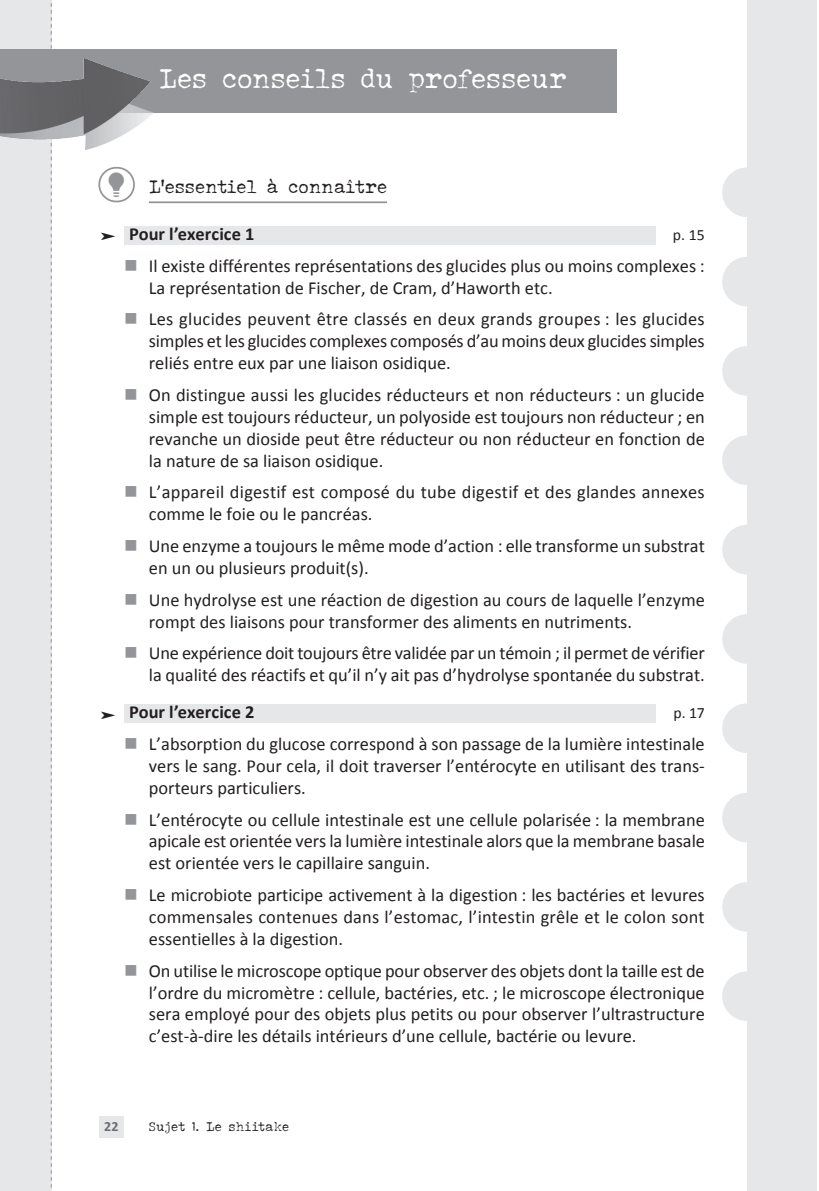
<style>
.page{position:relative;width:819px;height:1191px;background:#fff}
.page>*{position:absolute;margin:0;border:0;box-sizing:border-box;transform-origin:0 0}
.t1{font:26.25px "John Doe";letter-spacing:-.005em;color:#fff}
.t2{font:18.38px/21.9px "Calibri";color:#231f20;text-align:justify}
.t3{font:700 18.38px "Calibri";letter-spacing:.005em;color:#231f20}
.t4{font:17.5px "John Doe";color:#231f20}
.t5{font:15.75px "Calibri";color:#231f20}
.t6{font:700 14px "Calibri";color:#6c6d70}
.t7{font:12.25px "John Doe";letter-spacing:.02em;color:#231f20}
.s1{font-family:"Web Hosting Hub Glyphs";font-size:24.5px;color:#939598}
.s2{color:#939598}
</style>
<div class="page">
<div style="left:0;top:0;width:816px;height:1191px;background:#e6e7e9"></div>
<div style="left:52px;top:0;width:695px;height:1191px;background:#fff"></div>
<div style="left:722px;top:971px;width:49px;height:50px;background:#e6e7e9;border-radius:50%"></div>
<div style="left:722px;top:882px;width:49px;height:49px;background:#e6e7e9;border-radius:50%"></div>
<div style="left:722px;top:792px;width:49px;height:50px;background:#e6e7e9;border-radius:50%"></div>
<div style="left:722px;top:703px;width:49px;height:50px;background:#e6e7e9;border-radius:50%"></div>
<div style="left:722px;top:614px;width:49px;height:49px;background:#e6e7e9;border-radius:50%"></div>
<div style="left:722px;top:525px;width:49px;height:49px;background:#e6e7e9;border-radius:50%"></div>
<div style="left:722px;top:435px;width:49px;height:50px;background:#e6e7e9;border-radius:50%"></div>
<div style="left:722px;top:346px;width:49px;height:50px;background:#e6e7e9;border-radius:50%"></div>
<div style="left:722px;top:257px;width:49px;height:49px;background:#e6e7e9;border-radius:50%"></div>
<div style="left:722px;top:167px;width:49px;height:50px;background:#e6e7e9;border-radius:50%"></div>
<div style="left:99px;top:1116px;width:25px;height:21px;background:#e6e7e9"></div>
<svg style="left:51px;top:3px;width:1px;height:1185px"></svg>
<div style="left:0;top:50px;width:616px;height:63px;background:#939598"></div>
<div style="left:98px;top:167px;width:37px;height:35px;border:2px solid #939598;border-radius:17px"></div>
<hr style="left:149px;top:201px;width:238px;height:2px;background:#939598">
<div style="left:124px;top:226px;width:531px;height:18px;background:#e6e7e9"></div>
<div style="left:124px;top:704px;width:531px;height:19px;background:#e6e7e9"></div>
<img style="left:0;top:58px;width:154px;height:91px">
<h1 class="t1" style="left:159px;top:61px;width:409px">Les conseils du professeur</h1>
<p class="t4" style="left:104px;top:176px;width:284px"><span class="s1">ף</span> L’essentiel à connaître</p>
<p class="t3" style="left:99px;top:222px;width:157px">➤ Pour l’exercice 1</p>
<p class="t5" style="left:673px;top:225px;width:33px">p. 15</p>
<p class="t2" style="left:149px;top:255px;width:557px;text-indent:-25px"><span class="s2">■</span> Il existe différentes représentations des glucides plus ou moins complexes :<br>La représentation de Fischer, de Cram, d’Haworth etc.</p>
<p class="t2" style="left:149px;top:308px;width:557px;text-indent:-25px"><span class="s2">■</span> Les glucides peuvent être classés en deux grands groupes : les glucides simples et les glucides complexes composés d’au moins deux glucides simples reliés entre eux par une liaison osidique.</p>
<p class="t2" style="left:149px;top:384px;width:557px;text-indent:-25px"><span class="s2">■</span> On distingue aussi les glucides réducteurs et non réducteurs : un glucide simple est toujours réducteur, un polyoside est toujours non réducteur ; en revanche un dioside peut être réducteur ou non réducteur en fonction de la nature de sa liaison osidique.</p>
<p class="t2" style="left:149px;top:481px;width:557px;text-indent:-25px"><span class="s2">■</span> L’appareil digestif est composé du tube digestif et des glandes annexes comme le foie ou le pancréas.</p>
<p class="t2" style="left:149px;top:535px;width:557px;text-indent:-25px"><span class="s2">■</span> Une enzyme a toujours le même mode d’action : elle transforme un substrat en un ou plusieurs produit(s).</p>
<p class="t2" style="left:149px;top:589px;width:557px;text-indent:-25px"><span class="s2">■</span> Une hydrolyse est une réaction de digestion au cours de laquelle l’enzyme rompt des liaisons pour transformer des aliments en nutriments.</p>
<p class="t2" style="left:124px;top:642px;width:582px;text-align:right"><span class="s2">■</span> Une expérience doit toujours être validée par un témoin ; il permet de vérifier la qualité des réactifs et qu’il n’y ait pas d’hydrolyse spontanée du substrat.</p>
<p class="t3" style="left:99px;top:700px;width:157px">➤ Pour l’exercice 2</p>
<p class="t5" style="left:673px;top:703px;width:33px">p. 17</p>
<p class="t2" style="left:149px;top:733px;width:557px;text-indent:-25px"><span class="s2">■</span> L’absorption du glucose correspond à son passage de la lumière intestinale vers le sang. Pour cela, il doit traverser l’entérocyte en utilisant des trans&shy;porteurs particuliers.</p>
<p class="t2" style="left:149px;top:808px;width:557px;text-indent:-25px"><span class="s2">■</span> L’entérocyte ou cellule intestinale est une cellule polarisée : la membrane apicale est orientée vers la lumière intestinale alors que la membrane basale est orientée vers le capillaire sanguin.</p>
<p class="t2" style="left:149px;top:884px;width:557px;text-indent:-25px"><span class="s2">■</span> Le microbiote participe activement à la digestion : les bactéries et levures commensales contenues dans l’estomac, l’intestin grêle et le colon sont essentielles à la digestion.</p>
<p class="t2" style="left:149px;top:959px;width:557px;text-indent:-25px"><span class="s2">■</span> On utilise le microscope optique pour observer des objets dont la taille est de l’ordre du micromètre : cellule, bactéries, etc. ; le microscope électronique sera employé pour des objets plus petits ou pour observer l’ultrastructure c’est-à-dire les détails intérieurs d’une cellule, bactérie ou levure.</p>
<p class="t6" style="left:104px;top:1117px;width:16px">22</p>
<p class="t7" style="left:149px;top:1119px;width:141px">Sujet 1. Le shiitake</p>
</div>
